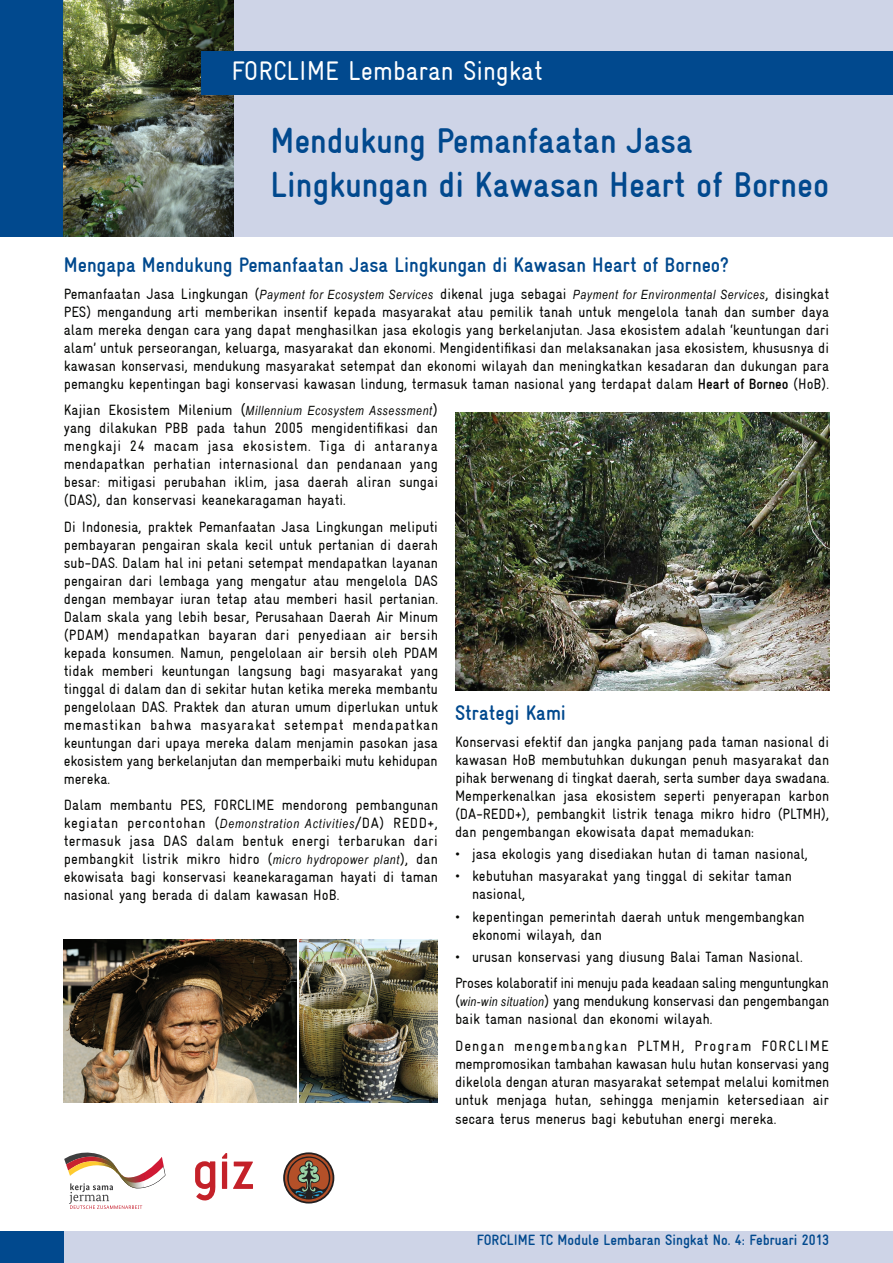
<style>
.page{position:relative;width:893px;height:1263px;background:#fff}
.page>*{position:absolute;margin:0;border:0;box-sizing:border-box;transform-origin:0 0}
.t1{font:700 condensed 36px/43.2px "Gravur";color:#01498e}
.t2{font:condensed 27px "Gravur";color:#fff}
.t3{font:700 condensed 21px "Gravur";color:#01498e}
.t4{font:condensed 15px/18px "Gravur";color:#040503;text-align:justify}
.t5{font:condensed 15px/26.5px "Gravur";letter-spacing:-.02em;color:#040503}
.t6{font:700 condensed 15px "Gravur";color:#01498e}
.t7{font:italic 12.75px "Arial Narrow";letter-spacing:.05em;color:#040503}
.s1{font-family:"Gravur";font-style:normal;font-stretch:condensed;font-size:15px}
.s2{font-weight:700}
.s3{font-family:"Gravur";font-style:normal;font-stretch:condensed;font-size:15.75px}
.s4{font-family:"Arial Narrow";font-style:italic;font-stretch:normal;font-size:12.75px}
</style>
<div class="page">
<div style="left:0;top:1231px;width:893px;height:32px;background:#ced4e7"></div>
<div style="left:0;top:0;width:893px;height:236px;background:#ced4e7"></div>
<div style="left:0;top:0;width:64px;height:236px;background:#01498e"></div>
<img style="left:64px;top:0;width:170px;height:236px">
<div style="left:201px;top:51px;width:692px;height:44px;background:#01498e"></div>
<div style="left:0;top:1231px;width:64px;height:32px;background:#01498e"></div>
<img style="left:455px;top:412px;width:374px;height:278px">
<img style="left:64px;top:939px;width:233px;height:163px">
<img style="left:300px;top:939px;width:138px;height:163px">
<svg style="left:195px;top:1161px;width:20px;height:40px"></svg>
<svg style="left:221px;top:1153px;width:32px;height:36px"></svg>
<svg style="left:283px;top:1152px;width:51px;height:51px"></svg>
<svg style="left:64px;top:1152px;width:102px;height:57px"></svg>
<h2 class="t2" style="left:231px;top:56px;width:313px">FORCLIME Lembaran Singkat</h2>
<h1 class="t1" style="left:270px;top:119px;width:560px">Mendukung Pemanfaatan Jasa<br>Lingkungan di Kawasan Heart of Borneo</h1>
<h3 class="t3" style="left:64px;top:253px;width:666px">Mengapa Mendukung Pemanfaatan Jasa Lingkungan di Kawasan Heart of Borneo?</h3>
<p class="t7" style="left:64px;top:285px;width:767px"><span class="s1">Pemanfaatan Jasa Lingkungan (</span>Payment for Ecosystem Services <span class="s1">dikenal juga sebagai</span> Payment for Environmental Services<span class="s1">, disingkat</span></p>
<p class="t4" style="left:64px;top:303px;width:767px">PES) mengandung arti memberikan insentif kepada masyarakat atau pemilik tanah untuk mengelola tanah dan sumber daya alam mereka dengan cara yang dapat menghasilkan jasa ekologis yang berkelanjutan. Jasa ekosistem adalah ‘keuntungan dari alam’ untuk perseorangan, keluarga, masyarakat dan ekonomi. Mengidentifikasi dan melaksanakan jasa ekosistem, khususnya di kawasan konservasi, mendukung masyarakat setempat dan ekonomi wilayah dan meningkatkan kesadaran dan dukungan para pemangku kepentingan bagi konservasi kawasan lindung, termasuk taman nasional yang terdapat dalam <span class="s2">Heart of Borneo</span> (HoB).</p>
<p class="t7" style="left:64px;top:402px;width:376px"><span class="s1">Kajian Ekosistem Milenium</span> <span class="s3">(</span>Millennium Ecosystem Assessment<span class="s3">)</span></p>
<p class="t4" style="left:64px;top:419px;width:376px">yang dilakukan PBB pada tahun 2005 mengidentifikasi dan mengkaji 24 macam jasa ekosistem. Tiga di antaranya mendapatkan perhatian internasional dan pendanaan yang besar: mitigasi perubahan iklim, jasa daerah aliran sungai (DAS), dan konservasi keanekaragaman hayati.</p>
<p class="t4" style="left:64px;top:518px;width:376px">Di Indonesia, praktek Pemanfaatan Jasa Lingkungan meliputi pembayaran pengairan skala kecil untuk pertanian di daerah sub-DAS. Dalam hal ini petani setempat mendapatkan layanan pengairan dari lembaga yang mengatur atau mengelola DAS dengan membayar iuran tetap atau memberi hasil pertanian.<br>Dalam skala yang lebih besar, Perusahaan Daerah Air Minum (PDAM) mendapatkan bayaran dari penyediaan air bersih kepada konsumen. Namun, pengelolaan air bersih oleh PDAM tidak memberi keuntungan langsung bagi masyarakat yang tinggal di dalam dan di sekitar hutan ketika mereka membantu pengelolaan DAS. Praktek dan aturan umum diperlukan untuk memastikan bahwa masyarakat setempat mendapatkan keuntungan dari upaya mereka dalam menjamin pasokan jasa ekosistem yang berkelanjutan dan memperbaiki mutu kehidupan mereka.</p>
<p class="t4" style="left:64px;top:796px;width:376px">Dalam membantu PES, FORCLIME mendorong pembangunan kegiatan percontohan (<span class="s4">Demonstration Activities</span>/DA) REDD+, termasuk jasa DAS dalam bentuk energi terbarukan dari pembangkit listrik mikro hidro (<span class="s4">micro hydropower plant</span>), dan ekowisata bagi konservasi keanekaragaman hayati di taman nasional yang berada di dalam kawasan HoB.</p>
<h3 class="t3" style="left:455px;top:701px;width:112px">Strategi Kami</h3>
<p class="t4" style="left:455px;top:733px;width:376px">Konservasi efektif dan jangka panjang pada taman nasional di kawasan HoB membutuhkan dukungan penuh masyarakat dan pihak berwenang di tingkat daerah, serta sumber daya swadana.<br>Memperkenalkan jasa ekosistem seperti penyerapan karbon (DA-REDD+), pembangkit listrik tenaga mikro hidro (PLTMH), dan pengembangan ekowisata dapat memadukan:</p>
<p class="t4" style="left:455px;top:845px;width:355px">• jasa ekologis yang disediakan hutan di taman nasional,</p>
<p class="t4" style="left:472px;top:867px;width:321px;text-indent:-17px">• kebutuhan masyarakat yang tinggal di sekitar taman nasional,</p>
<p class="t4" style="left:472px;top:907px;width:334px;text-indent:-17px">• kepentingan pemerintah daerah untuk mengembangkan ekonomi wilayah, dan</p>
<p class="t5" style="left:455px;top:943px;width:375px">• urusan konservasi yang diusung Balai Taman Nasional.<br>Proses kolaboratif ini menuju pada keadaan saling menguntungkan</p>
<p class="t4" style="left:455px;top:992px;width:376px">(<span class="s4">win-win situation</span>) yang mendukung konservasi dan pengembangan baik taman nasional dan ekonomi wilayah.</p>
<p class="t4" style="left:455px;top:1037px;width:376px">Dengan mengembangkan PLTMH, Program FORCLIME mempromosikan tambahan kawasan hulu hutan konservasi yang dikelola dengan aturan masyarakat setempat melalui komitmen untuk menjaga hutan, sehingga menjamin ketersediaan air secara terus menerus bagi kebutuhan energi mereka.</p>
<p class="t6" style="left:477px;top:1231px;width:354px">FORCLIME TC Module Lembaran Singkat No. 4: Februari 2013</p>
</div>
